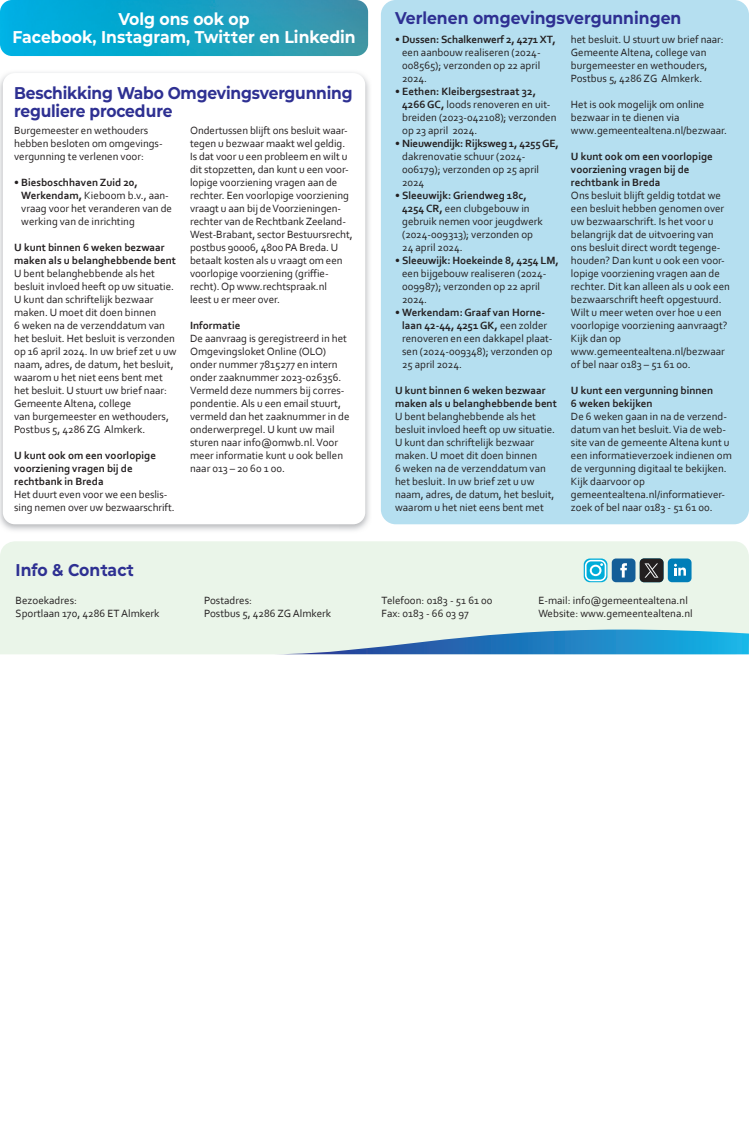
<style>
.page{position:relative;width:749px;height:1126px;background:#fff}
.page>*{position:absolute;margin:0;border:0;box-sizing:border-box;transform-origin:0 0}
.t1{font:700 17px/18px "Mont Altena";letter-spacing:-.015em;color:#2e3092}
.t2{font:700 17px/18px "Mont Altena";color:#fff;text-align:center}
.t3{font:11px/13px "Corbel";color:#231f20}
.t4{font:700 11px/13px "Corbel";color:#231f20}
.s1{font-weight:700}
</style>
<div class="page">
<div style="left:0;top:541px;width:748px;height:113px;background:#eaf5e9"></div>
<svg style="left:273px;top:629px;width:475px;height:25px"></svg>
<svg style="left:153px;top:654px;width:595px;height:1px"></svg>
<div style="left:611px;top:558px;width:24px;height:24px;background:#135e98;border-radius:4px"></div>
<svg style="left:620px;top:563px;width:6px;height:14px"></svg>
<div style="left:667px;top:558px;width:24px;height:24px;background:#007eb8;border-radius:4px"></div>
<svg style="left:674px;top:563px;width:11px;height:12px"></svg>
<svg style="left:583px;top:558px;width:24px;height:24px"></svg>
<svg style="left:584px;top:560px;width:22px;height:21px"></svg>
<img style="left:639px;top:558px;width:24px;height:24px">
<div style="left:382px;top:1px;width:365px;height:522px;background:#b5dff0;border-radius:13px"></div>
<div style="left:381px;top:0;width:367px;height:524px;border:3px solid #b5dff0;border-radius:13px"></div>
<img style="left:0;top:72px;width:370px;height:459px">
<div style="left:3px;top:73px;width:362px;height:451px;background:#fff;border-radius:12px"></div>
<img style="left:0;top:0;width:368px;height:56px">
<h1 class="t2" style="left:12px;top:9px;width:345px">Volg ons ook op<br>Facebook, Instagram, Twitter en Linkedin</h1>
<h1 class="t1" style="left:14px;top:83px;width:340px">Beschikking Wabo Omgevingsvergunning reguliere procedure</h1>
<p class="t3" style="left:14px;top:124px;width:150px">Burgemeester en wethouders hebben besloten om omgevings&shy;vergunning te verlenen voor:</p>
<p class="t3" style="left:21px;top:176px;width:152px;text-indent:-7px">• <span class="s1">Biesboschhaven Zuid 20,<br>Werkendam,</span> Kieboom b.v., aan&shy;vraag voor het veranderen van de werking van de inrichting</p>
<p class="t4" style="left:14px;top:241px;width:163px">U kunt binnen 6 weken bezwaar maken als u belanghebbende bent</p>
<p class="t3" style="left:14px;top:267px;width:164px">U bent belanghebbende als het besluit invloed heeft op uw situatie.<br>U kunt dan schriftelijk bezwaar maken. U moet dit doen binnen<br>6 weken na de verzenddatum van het besluit. Het besluit is verzonden op 16 april 2024. In uw brief zet u uw naam, adres, de datum, het besluit, waarom u het niet eens bent met het besluit. U stuurt uw brief naar:<br>Gemeente Altena, college<br>van burgemeester en wethouders,<br>Postbus 5, 4286 ZG Almkerk.</p>
<p class="t4" style="left:14px;top:449px;width:143px">U kunt ook om een voorlopige voorziening vragen bij de rechtbank in Breda</p>
<p class="t3" style="left:14px;top:488px;width:162px">Het duurt even voor we een beslis&shy;sing nemen over uw bezwaarschrift.</p>
<p class="t3" style="left:190px;top:124px;width:164px">Ondertussen blijft ons besluit waar&shy;tegen u bezwaar maakt wel geldig.<br>Is dat voor u een probleem en wilt u dit stopzetten, dan kunt u een voor&shy;lopige voorziening vragen aan de rechter. Een voorlopige voorziening vraagt u aan bij de Voorzieningen&shy;rechter van de Rechtbank Zee land-West-Brabant, sector Bestuursrecht, postbus 90006, 4800 PA Breda. U betaalt kosten als u vraagt om een voorlopige voor ziening (griffie&shy;recht). Op www.rechtspraak.nl<br>leest u er meer over.</p>
<p class="t4" style="left:190px;top:319px;width:52px">Informatie</p>
<p class="t3" style="left:190px;top:332px;width:161px">De aanvraag is geregistreerd in het<br>Omgevingsloket Online (OLO) onder nummer 7815277 en intern onder zaaknummer 2023-026356.<br>Vermeld deze nummers bij corres&shy;pondentie. Als u een email stuurt, vermeld dan het zaaknummer in de onderwerpregel. U kunt uw mail sturen naar info@omwb.nl. Voor meer informatie kunt u ook bellen naar 013 – 20 60 1 00.</p>
<h1 class="t1" style="left:16px;top:559px;width:120px">Info &amp; Contact</h1>
<h1 class="t1" style="left:395px;top:9px;width:288px">Verlenen omgevingsvergunningen</h1>
<p class="t3" style="left:402px;top:33px;width:155px;text-indent:-7px">• <span class="s1">Dussen: Schalkenwerf 2, 4271 XT, </span>een aanbouw realiseren (2024-<br>008565); verzonden op 22 april<br>2024.</p>
<p class="t3" style="left:402px;top:85px;width:156px;text-indent:-7px">• <span class="s1">Eethen: Kleibergsestraat 32,<br>4266 GC,</span> loods renoveren en uit&shy;breiden (2023-042108); verzonden op 23 april 2024.</p>
<p class="t3" style="left:402px;top:137px;width:158px;text-indent:-7px">• <span class="s1">Nieuwendijk: Rijksweg 1, 4255 GE, </span>dakrenovatie schuur (2024-<br>006179); verzonden op 25 april<br>2024</p>
<p class="t3" style="left:402px;top:189px;width:142px;text-indent:-7px">• <span class="s1">Sleeuwijk: Griendweg 18c,<br>4254 CR,</span> een clubgebouw in gebruik nemen voor jeugdwerk (2024-009313); verzonden op<br>24 april 2024.</p>
<p class="t3" style="left:402px;top:254px;width:158px;text-indent:-7px">• <span class="s1">Sleeuwijk: Hoekeinde 8, 4254 LM, </span>een bijgebouw realiseren (2024-<br>009987); verzonden op 22 april<br>2024.</p>
<p class="t3" style="left:402px;top:306px;width:152px;text-indent:-7px">• <span class="s1">Werkendam: Graaf van Horne&shy;laan 42-44, 4251 GK,</span> een zolder renoveren en een dakkapel plaat&shy;sen (2024-009348); verzonden op<br>25 april 2024.</p>
<p class="t4" style="left:395px;top:384px;width:163px">U kunt binnen 6 weken bezwaar maken als u belanghebbende bent</p>
<p class="t3" style="left:395px;top:410px;width:161px">U bent belanghebbende als het besluit invloed heeft op uw situatie.<br>U kunt dan schriftelijk bezwaar maken. U moet dit doen binnen<br>6 weken na de verzenddatum van het besluit. In uw brief zet u uw naam, adres, de datum, het besluit, waarom u het niet eens bent met</p>
<p class="t3" style="left:570px;top:33px;width:154px">het besluit. U stuurt uw brief naar:<br>Gemeente Altena, college van burgemeester en wethouders,<br>Postbus 5, 4286 ZG Almkerk.</p>
<p class="t3" style="left:570px;top:98px;width:158px">Het is ook mogelijk om online bezwaar in te dienen via www.gemeentealtena.nl/bezwaar.</p>
<p class="t4" style="left:570px;top:150px;width:143px">U kunt ook om een voorlopige voorziening vragen bij de rechtbank in Breda</p>
<p class="t3" style="left:570px;top:189px;width:160px">Ons besluit blijft geldig totdat we een besluit hebben genomen over uw bezwaarschrift. Is het voor u belangrijk dat de uitvoering van ons besluit direct wordt tegenge&shy;houden? Dan kunt u ook een voor&shy;lopige voorziening vragen aan de rechter. Dit kan alleen als u ook een bezwaarschrift heeft opgestuurd.<br>Wilt u meer weten over hoe u een voorlopige voorziening aanvraagt?<br>Kijk dan op www.gemeentealtena.nl/bezwaar of bel naar 0183 – 51 61 00.</p>
<p class="t4" style="left:570px;top:384px;width:144px">U kunt een vergunning binnen<br>6 weken bekijken</p>
<p class="t3" style="left:570px;top:410px;width:162px">De 6 weken gaan in na de verzend&shy;datum van het besluit. Via de web&shy;site van de gemeente Altena kunt u een informatieverzoek indienen om de vergunning digitaal te bekijken.<br>Kijk daarvoor op gemeentealtena.nl/informatiever&shy;zoek of bel naar 0183 - 51 61 00.</p>
<p class="t3" style="left:16px;top:593px;width:63px">Bezoekadres:</p>
<p class="t3" style="left:204px;top:593px;width:49px">Postadres:</p>
<p class="t3" style="left:381px;top:593px;width:112px">Telefoon: 0183 - 51 61 00</p>
<p class="t3" style="left:538px;top:593px;width:151px">E-mail: info@gemeentealtena.nl</p>
<p class="t3" style="left:16px;top:606px;width:145px">Sportlaan 170, 4286 ET Almkerk</p>
<p class="t3" style="left:204px;top:606px;width:128px">Postbus 5, 4286 ZG Almkerk</p>
<p class="t3" style="left:381px;top:606px;width:89px">Fax: 0183 - 66 03 97</p>
<p class="t3" style="left:538px;top:606px;width:156px">Website: www.gemeentealtena.nl</p>
</div>
